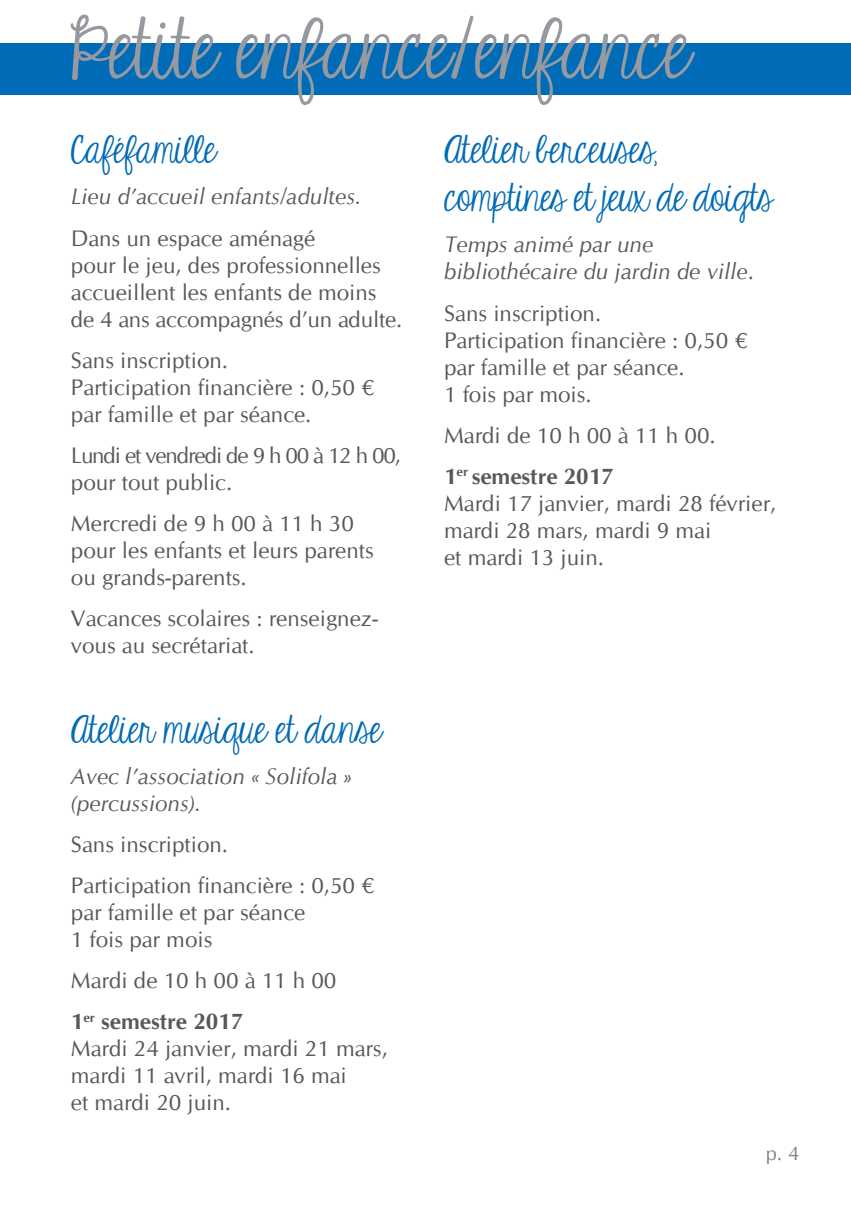
<style>
.page{position:relative;width:851px;height:1205px;background:#fff}
.page>*{position:absolute;margin:0;border:0;box-sizing:border-box;transform-origin:0 0}
.t1{font:87.5px "KG Eyes Wide Open";color:#969aa0}
.t2{font:40px/48px "KG Eyes Wide Open";color:#006bb6}
.t3{font:22.5px/27px "CG Omega";color:#57585a}
.t4{font:italic 22.5px/27px "CG Omega";color:#57585a}
.t5{font:22.5px/27px "CG Omega";letter-spacing:-.05em;color:#57585a}
.t6{font:20px "CG Omega";color:#81848b}
.s1{color:#979a9f}
.s2{font-weight:700}
.s3{font-style:normal}
</style>
<div class="page">
<div style="left:0;top:43px;width:850px;height:52px;background:#006bb6"></div>
<h1 class="t1" style="left:71px;top:2px;width:619px">Petite enfance/enf<span class="s1">ance</span></h1>
<h2 class="t2" style="left:71px;top:128px;width:146px">Caféfamille</h2>
<p class="t4" style="left:71px;top:183px;width:292px">Lieu d’accueil enfants/adultes.</p>
<p class="t3" style="left:71px;top:225px;width:333px">Dans un espace aménagé<br>pour le jeu, des professionnelles accueillent les enfants de moins de 4 ans accompagnés d’un adulte.</p>
<p class="t3" style="left:71px;top:347px;width:304px">Sans inscription.<br>Participation financière : 0,50 € par famille et par séance.</p>
<p class="t5" style="left:71px;top:442px;width:331px">Lundi et vendredi de 9 h 00 à 12 h 00, pour tout public.</p>
<p class="t3" style="left:71px;top:510px;width:304px">Mercredi de 9 h 00 à 11 h 30 pour les enfants et leurs parents ou grands-parents.</p>
<p class="t3" style="left:71px;top:605px;width:309px">Vacances scolaires : renseignez&shy;vous au secrétariat.</p>
<h2 class="t2" style="left:71px;top:707px;width:312px">Atelier musique et danse</h2>
<p class="t4" style="left:71px;top:762px;width:283px">Avec l’association « Solifola » (percussions).</p>
<p class="t3" style="left:71px;top:824px;width:304px;line-height:41.2px">Sans inscription.<br>Participation financière : 0,50 €</p>
<p class="t3" style="left:71px;top:899px;width:236px">par famille et par séance<br>1 fois par mois</p>
<p class="t3" style="left:71px;top:960px;width:267px;line-height:41.2px">Mardi de 10 h 00 à 11 h 00<br><span class="s2">1</span><sup>er</sup> <span class="s2">semestre 2017</span></p>
<p class="t3" style="left:71px;top:1035px;width:318px">Mardi 24 janvier, mardi 21 mars, mardi 11 avril, mardi 16 mai<br>et mardi 20 juin.</p>
<h2 class="t2" style="left:444px;top:128px;width:330px">Atelier berceuses, comptines et jeux de doigts</h2>
<p class="t4" style="left:444px;top:231px;width:311px">Temps animé par une bibliothécaire du jardin de ville<span class="s3">.</span></p>
<p class="t3" style="left:444px;top:300px;width:304px">Sans inscription.<br>Participation financière : 0,50 € par famille et par séance.<br>1 fois par mois.</p>
<p class="t3" style="left:444px;top:415px;width:273px;line-height:41.2px">Mardi de 10 h 00 à 11 h 00.<br><span class="s2">1</span><sup>er</sup> <span class="s2">semestre 2017</span></p>
<p class="t3" style="left:444px;top:490px;width:334px">Mardi 17 janvier, mardi 28 février, mardi 28 mars, mardi 9 mai<br>et mardi 13 juin.</p>
<p class="t6" style="left:765px;top:1142px;width:35px">p. 4</p>
</div>
